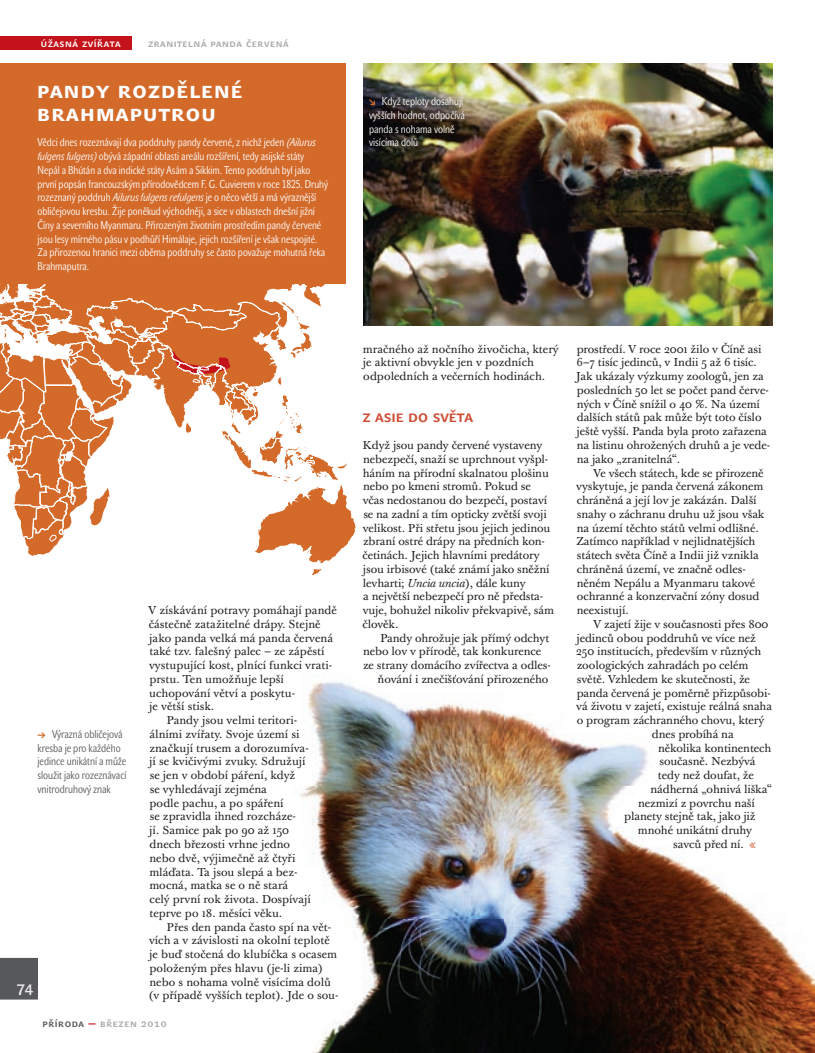
<style>
.page{position:relative;width:815px;height:1053px;background:#fff}
.page>*{position:absolute;margin:0;border:0;box-sizing:border-box;transform-origin:0 0}
.t1{font:700 25px/22.5px "John Sans Text Pro";letter-spacing:.05em;color:#fff}
.t2{font:17.5px "John Sans Medium Pro";color:#ce4c34}
.t3{font:15px "John Sans Medium Pro";color:#ececee}
.t4{font:11.25px/13.8px "Baskerville Ten Pro";letter-spacing:-.01em;color:#231f20}
.t5{font:11.25px/13.8px "John Sans Cond Lite Pro";color:#fff}
.t6{font:11.25px/13.8px "John Sans Cond Lite Pro";color:#57585a}
.t7{font:11.25px "John Sans Medium Pro";letter-spacing:.05em;color:#a8a9ad}
.t8{font:11.25px "John Sans Medium Pro";letter-spacing:.05em;color:#fff}
.s1{font-style:italic}
.s2{color:#57585a}
.s3{color:#c4121a}
</style>
<div class="page">
<img style="left:300px;top:681px;width:515px;height:371px">
<svg style="left:0;top:260px;width:356px;height:316px"></svg>
<div style="left:0;top:36px;width:132px;height:14px;background:#c4121a"></div>
<div style="left:0;top:958px;width:38px;height:41px;background:#57585a"></div>
<svg style="left:749px;top:842px;width:7px;height:6px"></svg>
<img style="left:363px;top:64px;width:409px;height:261px">
<div style="left:0;top:64px;width:345px;height:220px;background:#d36a2a"></div>
<svg style="left:38px;top:732px;width:7px;height:6px"></svg>
<svg style="left:369px;top:99px;width:6px;height:6px"></svg>
<p class="t8" style="left:41px;top:36px;width:81px">úžasná zvířata</p>
<p class="t7" style="left:148px;top:36px;width:142px">zranitelná panda červená</p>
<h1 class="t1" style="left:37px;top:79px;width:207px">pandy rozdělené brahmaputrou</h1>
<p class="t5" style="left:37px;top:136px;width:292px">Vědci dnes rozeznávají dva poddruhy pandy červené, z nichž jeden <span class="s1">(Ailurus fulgens fulgens)</span> obývá západní oblasti areálu rozšíření, tedy asijské státy Nepál a Bhútán a dva indické státy Asám a Sikkim. Tento poddruh byl jako první popsán francouzským přírodovědcem F. G. Cuvierem v roce 1825. Druhý rozeznaný poddruh <span class="s1">Ailurus fulgens refulgens</span> je o něco větší a má výraznější obličejovou kresbu. Žije poněkud východněji, a sice v oblastech dnešní jižní Číny a severního Myanmaru. Přirozeným životním prostředím pandy červené jsou lesy mírného pásu v podhůří Himálaje, jejich rozšíření je však nespojité.<br>Za přirozenou hranici mezi oběma poddruhy se často považuje mohutná řeka Brahmaputra.</p>
<p class="t5" style="left:369px;top:94px;width:97px;text-indent:13px">Když teploty dosahují vyšších hodnot, odpočívá panda s nohama volně visícíma dolů</p>
<p class="t6" style="left:38px;top:727px;width:91px;text-indent:14px">Výrazná obličejová kresba je pro každého jedince unikátní a může sloužit jako rozeznávací vnitrodruhový znak</p>
<h3 class="t3" style="left:16px;top:981px;width:19px">74</h3>
<p class="t4" style="left:149px;top:604px;width:190px">V získávání potravy pomáhají pandě</p>
<p class="t4" style="left:149px;top:617px;width:173px">částečně zatažitelné drápy. Stejně</p>
<p class="t4" style="left:149px;top:631px;width:185px">jako panda velká má panda červená</p>
<p class="t4" style="left:149px;top:645px;width:177px">také tzv. falešný palec – ze zápěstí</p>
<p class="t4" style="left:149px;top:659px;width:185px">vystupující kost, plnící funkci vrati-</p>
<p class="t4" style="left:149px;top:672px;width:136px">prstu. Ten umožňuje lepší</p>
<p class="t4" style="left:149px;top:686px;width:147px">uchopování větví a poskytu-</p>
<p class="t4" style="left:149px;top:700px;width:67px">je větší stisk.</p>
<p class="t4" style="left:167px;top:714px;width:132px">Pandy jsou velmi teritori-</p>
<p class="t4" style="left:150px;top:727px;width:151px">álními zvířaty. Svoje území si</p>
<p class="t4" style="left:149px;top:741px;width:161px">značkují trusem a dorozumíva-</p>
<p class="t4" style="left:149px;top:755px;width:158px">jí se kvičivými zvuky. Sdružují</p>
<p class="t4" style="left:150px;top:769px;width:147px">se jen v období páření, když</p>
<p class="t4" style="left:150px;top:782px;width:119px">se vyhledávají zejména</p>
<p class="t4" style="left:149px;top:796px;width:136px">podle pachu, a po spáření</p>
<p class="t4" style="left:150px;top:810px;width:148px">se zpravidla ihned rozcháze-</p>
<p class="t4" style="left:149px;top:823px;width:141px">jí. Samice pak po 90 až 150</p>
<p class="t4" style="left:150px;top:837px;width:142px">dnech březosti vrhne jedno</p>
<p class="t4" style="left:149px;top:851px;width:148px">nebo dvě, výjimečně až čtyři</p>
<p class="t4" style="left:149px;top:865px;width:150px">mláďata. Ta jsou slepá a bez-</p>
<p class="t4" style="left:149px;top:878px;width:140px">mocná, matka se o ně stará</p>
<p class="t4" style="left:150px;top:892px;width:163px">celý první rok života. Dospívají</p>
<p class="t4" style="left:149px;top:906px;width:134px">teprve po 18. měsíci věku.</p>
<p class="t4" style="left:167px;top:920px;width:166px">Přes den panda často spí na vět-</p>
<p class="t4" style="left:149px;top:933px;width:182px">vích a v závislosti na okolní teplotě</p>
<p class="t4" style="left:149px;top:947px;width:189px">je buď stočená do klubíčka s ocasem</p>
<p class="t4" style="left:149px;top:961px;width:175px">položeným přes hlavu (je-li zima)</p>
<p class="t4" style="left:149px;top:975px;width:183px">nebo s nohama volně visícíma dolů</p>
<p class="t4" style="left:149px;top:988px;width:191px">(v případě vyšších teplot). Jde o sou-</p>
<p class="t7" style="left:43px;top:1016px;width:126px"><span class="s2">příroda</span> <span class="s3">—</span> březen 2010</p>
<p class="t4" style="left:363px;top:342px;width:197px">mračného až nočního živočicha, který je aktivní obvykle jen v pozdních odpoledních a večerních hodinách.</p>
<h2 class="t2" style="left:363px;top:405px;width:112px">z asie do světa</h2>
<p class="t4" style="left:362px;top:439px;width:193px">Když jsou pandy červené vystaveny nebezpečí, snaží se uprchnout vyšpl&shy;háním na přírodní skalnatou plošinu nebo po kmeni stromů. Pokud se včas nedostanou do bezpečí, postaví se na zadní a tím opticky zvětší svoji velikost. Při střetu jsou jejich jedinou zbraní ostré drápy na předních kon&shy;četinách. Jejich hlavními predátory jsou irbisové (také známí jako sněžní levharti; <span class="s1">Uncia uncia</span>), dále kuny<br>a největší nebezpečí pro ně předsta&shy;vuje, bohužel nikoliv překvapivě, sám člověk.</p>
<p class="t4" style="left:380px;top:631px;width:171px">Pandy ohrožuje jak přímý odchyt</p>
<p class="t4" style="left:363px;top:645px;width:180px">nebo lov v přírodě, tak konkurence</p>
<p class="t4" style="left:363px;top:658px;width:189px">ze strany domácího zvířectva a odles-</p>
<p class="t4" style="left:378px;top:672px;width:172px">ňování i znečišťování přirozeného</p>
<p class="t4" style="left:576px;top:342px;width:196px">prostředí. V roce 2001 žilo v Číně asi 6–7 tisíc jedinců, v Indii 5 až 6 tisíc.<br>Jak ukázaly výzkumy zoologů, jen za posledních 50 let se počet pand červe&shy;ných v Číně snížil o 40 %. Na území dalších států pak může být toto číslo ještě vyšší. Panda byla proto zařazena na listinu ohrožených druhů a je vede&shy;na jako „zranitelná“.</p>
<p class="t4" style="left:576px;top:466px;width:190px;text-indent:17px">Ve všech státech, kde se přirozeně vyskytuje, je panda červená zákonem chráněná a její lov je zakázán. Další snahy o záchranu druhu už jsou však na území těchto států velmi odlišné.<br>Zatímco například v nejlidnatějších státech světa Číně a Indii již vznikla chráněná území, ve značně odles&shy;něném Nepálu a Myanmaru takové ochranné a konzervační zóny dosud neexistují.</p>
<p class="t4" style="left:593px;top:617px;width:176px">V zajetí žije v současnosti přes 800</p>
<p class="t4" style="left:577px;top:631px;width:181px">jedinců obou poddruhů ve více než</p>
<p class="t4" style="left:576px;top:645px;width:187px">250 institucích, především v různých</p>
<p class="t4" style="left:577px;top:658px;width:173px">zoologických zahradách po celém</p>
<p class="t4" style="left:577px;top:672px;width:175px">světě. Vzhledem ke skutečnosti, že</p>
<p class="t4" style="left:577px;top:686px;width:196px">panda červená je poměrně přizpůsobi-</p>
<p class="t4" style="left:576px;top:700px;width:197px">vá životu v zajetí, existuje reálná snaha</p>
<p class="t4" style="left:577px;top:713px;width:189px">o program záchranného chovu, který</p>
<p class="t4" style="left:652px;top:727px;width:83px">dnes probíhá na</p>
<p class="t4" style="left:658px;top:741px;width:115px">několika kontinentech</p>
<p class="t4" style="left:660px;top:755px;width:98px">současně. Nezbývá</p>
<p class="t4" style="left:658px;top:768px;width:97px">tedy než doufat, že</p>
<p class="t4" style="left:651px;top:782px;width:123px">nádherná „ohnivá liška“</p>
<p class="t4" style="left:638px;top:796px;width:118px">nezmizí z povrchu naší</p>
<p class="t4" style="left:624px;top:810px;width:133px">planety stejně tak, jako již</p>
<p class="t4" style="left:638px;top:823px;width:116px">mnohé unikátní druhy</p>
<p class="t4" style="left:673px;top:837px;width:72px">savců před ní.</p>
</div>
